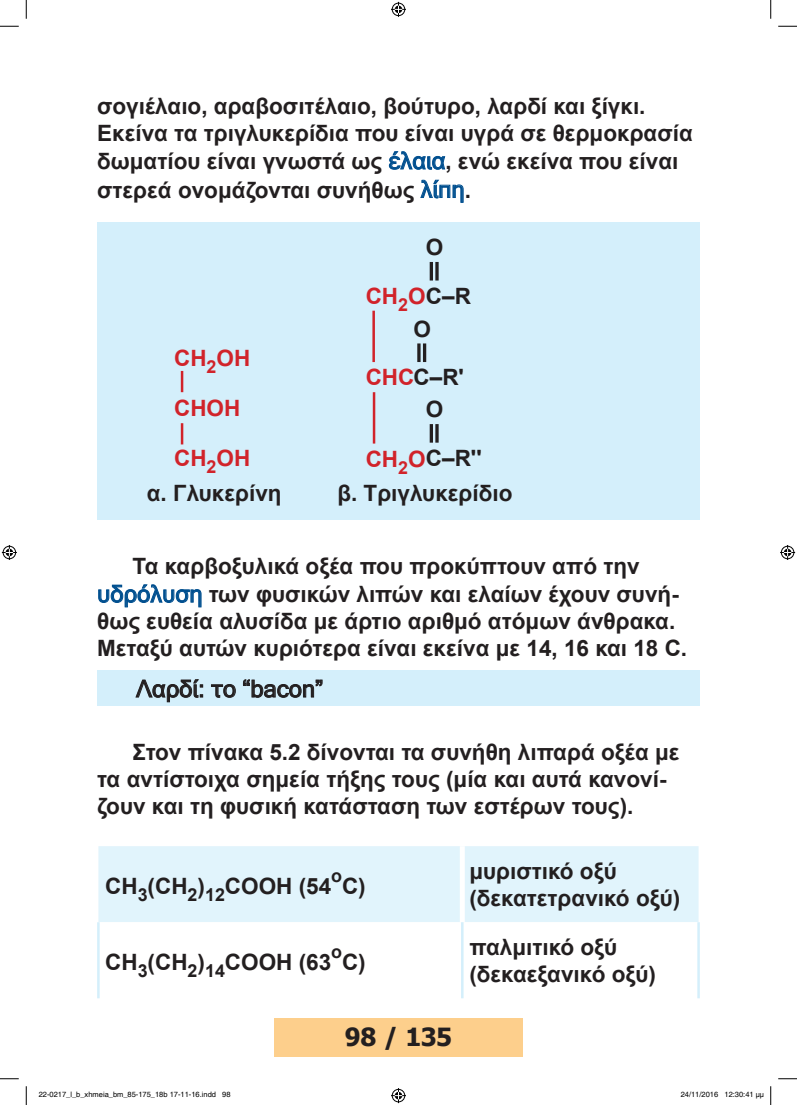
<style>
.page{position:relative;width:797px;height:1105px;background:#fff}
.page>*{position:absolute;margin:0;border:0;box-sizing:border-box;transform-origin:0 0}
.t1{font:700 25px "Tahoma";color:#231f20}
.t2{font:23.75px "Microsoft Sans Serif";color:#231f20}
.t3{font:700 22.5px/27px "Arial";color:#231f20}
.t4{font:700 22.5px "Arial";color:#d1232a}
.t5{font:700 17.88px "Arial";color:#231f20}
.t6{font:7.5px "Helvetica";color:#000}
.s1{font-family:"Microsoft Sans Serif";font-weight:400;font-size:23.75px;color:#004f8f}
.s2{color:#231f20}
.s3{color:#d1232a}
</style>
<div class="page">
<div style="left:274px;top:1018px;width:248px;height:39px;background:#fdcf8c"></div>
<svg style="left:389px;top:151px;width:56px;height:19px"></svg>
<svg style="left:420px;top:180px;width:43px;height:23px"></svg>
<div style="left:97px;top:222px;width:602px;height:298px;background:#d4effb"></div>
<hr style="left:181px;top:371px;width:2px;height:21px;background:#d1232a">
<hr style="left:181px;top:423px;width:2px;height:21px;background:#d1232a">
<hr style="left:372px;top:311px;width:3px;height:51px;background:#d1232a">
<hr style="left:373px;top:392px;width:2px;height:52px;background:#d1232a">
<hr style="left:435px;top:262px;width:3px;height:18px;background:#231f20">
<svg style="left:429px;top:262px;width:4px;height:18px"></svg>
<hr style="left:423px;top:343px;width:3px;height:19px;background:#231f20">
<hr style="left:417px;top:343px;width:3px;height:19px;background:#231f20">
<hr style="left:435px;top:424px;width:3px;height:19px;background:#231f20">
<svg style="left:429px;top:424px;width:4px;height:19px"></svg>
<svg style="left:98px;top:584px;width:103px;height:23px"></svg>
<div style="left:97px;top:671px;width:602px;height:35px;background:#d4effb"></div>
<svg style="left:135px;top:679px;width:68px;height:23px"></svg>
<svg style="left:211px;top:684px;width:25px;height:14px"></svg>
<svg style="left:243px;top:679px;width:79px;height:19px"></svg>
<div style="left:98px;top:846px;width:600px;height:76px;background:#e1f4fc"></div>
<div style="left:460px;top:846px;width:5px;height:76px;background:#fff"></div>
<hr style="left:97px;top:922px;width:3px;height:76px;background:#d4effb">
<hr style="left:461px;top:922px;width:2px;height:76px;background:#d4effb">
<hr style="left:697px;top:922px;width:2px;height:76px;background:#d4effb">
<svg style="left:0;top:25px;width:19px;height:2px"></svg>
<svg style="left:778px;top:25px;width:19px;height:2px"></svg>
<svg style="left:0;top:1078px;width:19px;height:1px"></svg>
<svg style="left:778px;top:1078px;width:19px;height:1px"></svg>
<svg style="left:25px;top:0;width:2px;height:19px"></svg>
<svg style="left:25px;top:1086px;width:2px;height:19px"></svg>
<svg style="left:770px;top:0;width:1px;height:19px"></svg>
<svg style="left:770px;top:1086px;width:1px;height:19px"></svg>
<svg style="left:391px;top:2px;width:15px;height:15px"></svg>
<svg style="left:391px;top:1088px;width:15px;height:15px"></svg>
<svg style="left:2px;top:545px;width:15px;height:15px"></svg>
<svg style="left:780px;top:545px;width:15px;height:15px"></svg>
<p class="t3" style="left:97px;top:92px;width:597px;line-height:28px">σογιέλαιο, αραβοσιτέλαιο, βούτυρο, λαρδί και ξίγκι.<br>Εκείνα τα τριγλυκερίδια που είναι υγρά σε θερμοκρασία δωματίου είναι γνωστά ως <span class="s1">έλαια</span>, ενώ εκείνα που είναι στερεά ονομάζονται συνήθως <span class="s1">λίπη</span>.</p>
<p class="t3" style="left:426px;top:234px;width:19px">Ο</p>
<p class="t4" style="left:366px;top:280px;width:107px">CH<sub>2</sub>O<span class="s2">C–R</span></p>
<p class="t4" style="left:174px;top:342px;width:78px">CH<sub>2</sub>OH</p>
<p class="t4" style="left:174px;top:392px;width:68px">CHOH</p>
<p class="t3" style="left:147px;top:441px;width:136px;line-height:34.5px;text-align:center"><span class="s3">CH</span><sub>2</sub><span class="s3">OH<br></span>α. Γλυκερίνη</p>
<p class="t3" style="left:413px;top:316px;width:19px">Ο</p>
<p class="t3" style="left:366px;top:364px;width:100px"><span class="s3">CHC</span>C–R'</p>
<p class="t3" style="left:426px;top:396px;width:19px">Ο</p>
<p class="t3" style="left:366px;top:444px;width:117px"><span class="s3">CH</span><sub>2</sub><span class="s3">O</span>C–R''</p>
<p class="t3" style="left:337px;top:480px;width:176px">β. Τριγλυκερίδιο</p>
<p class="t3" style="left:97px;top:552px;width:591px;line-height:27.5px;text-align:center">Τα καρβοξυλικά οξέα που προκύπτουν από την <span class="s1">υδρόλυση</span> των φυσικών λιπών και ελαίων έχουν συνή&shy;θως ευθεία αλυσίδα με άρτιο αριθμό ατόμων άνθρακα.<br>Μεταξύ αυτών κυριότερα είναι εκείνα με 14, 16 και 18 C.</p>
<p class="t2" style="left:136px;top:673px;width:188px">Λαρδί: το “bacon”</p>
<p class="t3" style="left:97px;top:739px;width:584px;text-indent:35px">Στον πίνακα 5.2 δίνονται τα συνήθη λιπαρά οξέα με τα αντίστοιχα σημεία τήξης τους (μία και αυτά κανονί&shy;ζουν και τη φυσική κατάσταση των εστέρων τους).</p>
<p class="t5" style="left:331px;top:863px;width:12px">ο</p>
<p class="t3" style="left:105px;top:873px;width:228px">CH<sub>3</sub>(CH<sub>2</sub>)<sub>12</sub>COOH (54</p>
<p class="t3" style="left:342px;top:873px;width:25px">C)</p>
<p class="t5" style="left:331px;top:939px;width:12px">ο</p>
<p class="t3" style="left:105px;top:949px;width:228px">CH<sub>3</sub>(CH<sub>2</sub>)<sub>14</sub>COOH (63</p>
<p class="t3" style="left:342px;top:949px;width:25px">C)</p>
<p class="t1" style="left:345px;top:1020px;width:109px">98 / 135</p>
<p class="t3" style="left:469px;top:858px;width:212px">μυριστικό οξύ (δεκατετρανικό οξύ)</p>
<p class="t3" style="left:469px;top:934px;width:188px">παλμιτικό οξύ (δεκαεξανικό οξύ)</p>
<p class="t6" style="left:39px;top:1090px;width:193px">22-0217_l_b_xhmeia_bm_85-175_18b 17-11-16.indd 98</p>
<p class="t6" style="left:680px;top:1090px;width:85px">24/11/2016 12:30:41 µµ</p>
</div>
